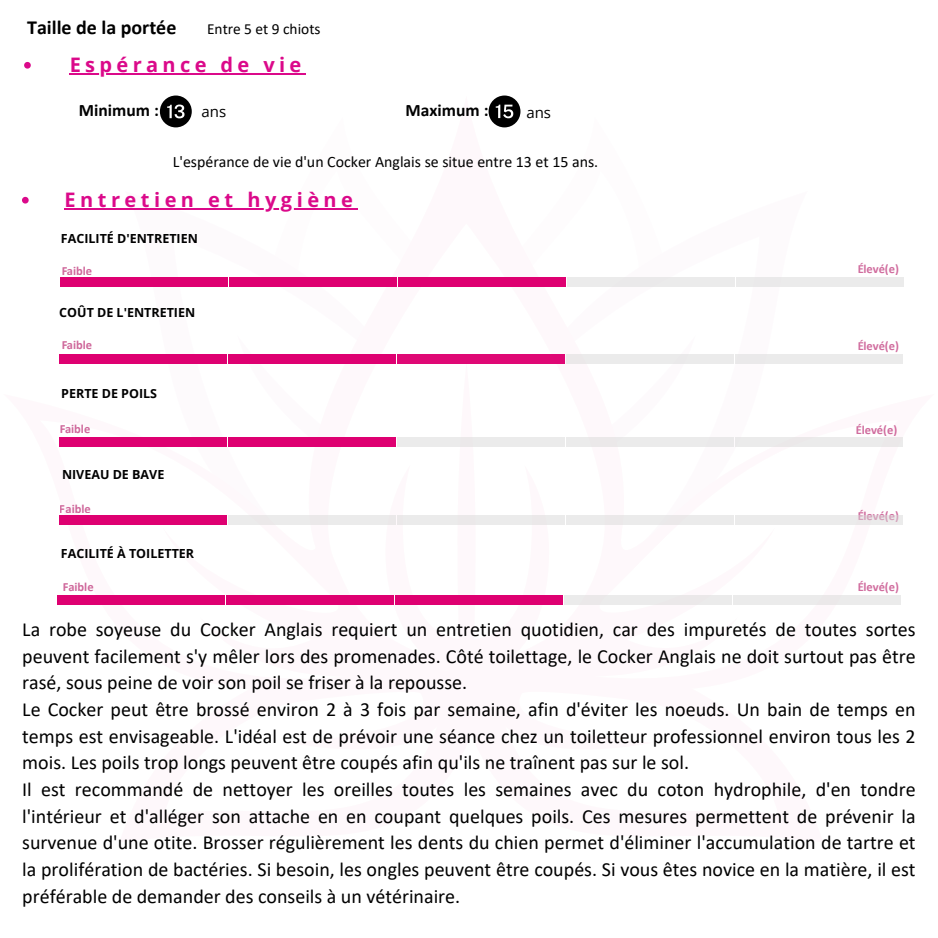
<style>
.page{position:relative;width:938px;height:938px;background:#fff}
.page>*{position:absolute;margin:0;border:0;box-sizing:border-box;transform-origin:0 0}
.t1{font:20px/26.8px "Calibri";color:#000}
.t2{font:700 20px "Open Sans";letter-spacing:.225em;color:#db098a}
.t3{font:700 20px "Calibri";color:#000}
.t4{font:700 17.5px "Calibri";color:#000}
.t5{font:16px "Calibri";color:#000}
.t6{font:15.5px "Calibri";color:#000}
.t7{font:15px "Open Sans";color:#000}
.t8{font:700 12.5px "Open Sans";color:#000}
.t9{font:700 12.5px "Calibri";color:#b71c69}
</style>
<div class="page">
<svg style="left:549px;top:437px;width:354px;height:168px"></svg>
<svg style="left:572px;top:508px;width:109px;height:97px"></svg>
<svg style="left:256px;top:524px;width:110px;height:81px"></svg>
<div style="left:457px;top:361px;width:18px;height:358px;background:#fef8fb;border-radius:50%"></div>
<svg style="left:385px;top:524px;width:164px;height:81px"></svg>
<div style="left:61px;top:277px;width:167px;height:9px;background:#de0071"></div>
<div style="left:230px;top:277px;width:167px;height:9px;background:#de0071"></div>
<div style="left:59px;top:354px;width:167px;height:10px;background:#de0071"></div>
<div style="left:228px;top:354px;width:167px;height:10px;background:#de0071"></div>
<div style="left:59px;top:437px;width:167px;height:10px;background:#de0071"></div>
<div style="left:228px;top:437px;width:167px;height:10px;background:#de0071"></div>
<div style="left:397px;top:437px;width:167px;height:10px;background:#ebebeb"></div>
<div style="left:60px;top:515px;width:167px;height:9px;background:#de0071"></div>
<div style="left:58px;top:595px;width:167px;height:9px;background:#de0071"></div>
<div style="left:227px;top:595px;width:167px;height:9px;background:#de0071"></div>
<div style="left:396px;top:595px;width:167px;height:9px;background:#de0071"></div>
<div style="left:565px;top:595px;width:167px;height:9px;background:#ebebeb"></div>
<div style="left:733px;top:595px;width:168px;height:9px;background:#ebebeb"></div>
<div style="left:399px;top:277px;width:167px;height:9px;background:#de0071"></div>
<div style="left:568px;top:277px;width:167px;height:9px;background:#ebebeb"></div>
<div style="left:736px;top:277px;width:168px;height:9px;background:#ebebeb"></div>
<div style="left:397px;top:354px;width:167px;height:10px;background:#df0875"></div>
<div style="left:566px;top:354px;width:167px;height:10px;background:#ebebeb"></div>
<div style="left:735px;top:354px;width:167px;height:10px;background:#ebebeb"></div>
<div style="left:566px;top:437px;width:167px;height:10px;background:#ebebeb"></div>
<div style="left:735px;top:437px;width:167px;height:10px;background:#ebebeb"></div>
<div style="left:229px;top:515px;width:167px;height:9px;background:#ebebeb"></div>
<div style="left:397px;top:515px;width:167px;height:9px;background:#ebebeb"></div>
<div style="left:566px;top:515px;width:167px;height:9px;background:#ebebeb"></div>
<div style="left:735px;top:515px;width:167px;height:9px;background:#ebebeb"></div>
<svg style="left:22px;top:197px;width:7px;height:6px"></svg>
<hr style="left:65px;top:208px;width:292px;height:2px;background:#db098a">
<svg style="left:488px;top:95px;width:80px;height:186px"></svg>
<svg style="left:160px;top:95px;width:32px;height:32px"></svg>
<svg style="left:24px;top:62px;width:7px;height:7px"></svg>
<hr style="left:70px;top:74px;width:236px;height:1px;background:#db098a">
<h6 class="t3" style="left:27px;top:19px;width:151px">Taille de la portée</h6>
<p class="t6" style="left:207px;top:23px;width:115px">Entre 5 et 9 chiots</p>
<p class="t2" style="left:70px;top:51px;width:233px">Espérance de vie</p>
<p class="t4" style="left:79px;top:103px;width:81px">Minimum :</p>
<h5 class="t7" style="left:202px;top:101px;width:26px">ans</h5>
<h4 class="t4" style="left:405px;top:103px;width:84px">Maximum :</h4>
<p class="t7" style="left:526px;top:102px;width:26px">ans</p>
<p class="t5" style="left:173px;top:155px;width:427px">L'espérance de vie d'un Cocker Anglais se situe entre 13 et 15 ans.</p>
<h3 class="t2" style="left:65px;top:185px;width:290px">Entretien et hygiène</h3>
<h1 class="t8" style="left:61px;top:230px;width:138px">FACILITÉ D'ENTRETIEN</h1>
<p class="t9" style="left:61px;top:265px;width:33px">Faible</p>
<p class="t9" style="left:857px;top:263px;width:43px">Élevé(e)</p>
<h5 class="t8" style="left:59px;top:304px;width:137px">COÛT DE L'ENTRETIEN</h5>
<p class="t9" style="left:61px;top:340px;width:33px">Faible</p>
<p class="t8" style="left:61px;top:384px;width:97px">PERTE DE POILS</p>
<p class="t9" style="left:59px;top:424px;width:33px">Faible</p>
<h5 class="t8" style="left:62px;top:465px;width:104px">NIVEAU DE BAVE</h5>
<p class="t9" style="left:60px;top:503px;width:33px">Faible</p>
<h3 class="t8" style="left:61px;top:544px;width:135px">FACILITÉ À TOILETTER</h3>
<p class="t9" style="left:857px;top:341px;width:43px">Élevé(e)</p>
<p class="t9" style="left:855px;top:424px;width:43px">Élevé(e)</p>
<p class="t9" style="left:857px;top:510px;width:43px">Élevé(e)</p>
<p class="t9" style="left:63px;top:581px;width:33px">Faible</p>
<p class="t9" style="left:857px;top:581px;width:43px">Élevé(e)</p>
<h6 class="t1" style="left:22px;top:617px;width:894px">La robe soyeuse du Cocker Anglais requiert un entretien quotidien, car des impuretés de toutes sortes peuvent facilement s'y mêler lors des promenades. Côté toilettage, le Cocker Anglais ne doit surtout pas être rasé, sous peine de voir son poil se friser à la repousse.<br>Le Cocker peut être brossé environ 2 à 3 fois par semaine, afin d'éviter les noeuds. Un bain de temps en temps est envisageable. L'idéal est de prévoir une séance chez un toiletteur professionnel environ tous les 2 mois. Les poils trop longs peuvent être coupés afin qu'ils ne traînent pas sur le sol.<br>Il est recommandé de nettoyer les oreilles toutes les semaines avec du coton hydrophile, d'en tondre l'intérieur et d'alléger son attache en en coupant quelques poils. Ces mesures permettent de prévenir la survenue d'une otite. Brosser régulièrement les dents du chien permet d'éliminer l'accumulation de tartre et la prolifération de bactéries. Si besoin, les ongles peuvent être coupés. Si vous êtes novice en la matière, il est préférable de demander des conseils à un vétérinaire.</h6>
</div>
